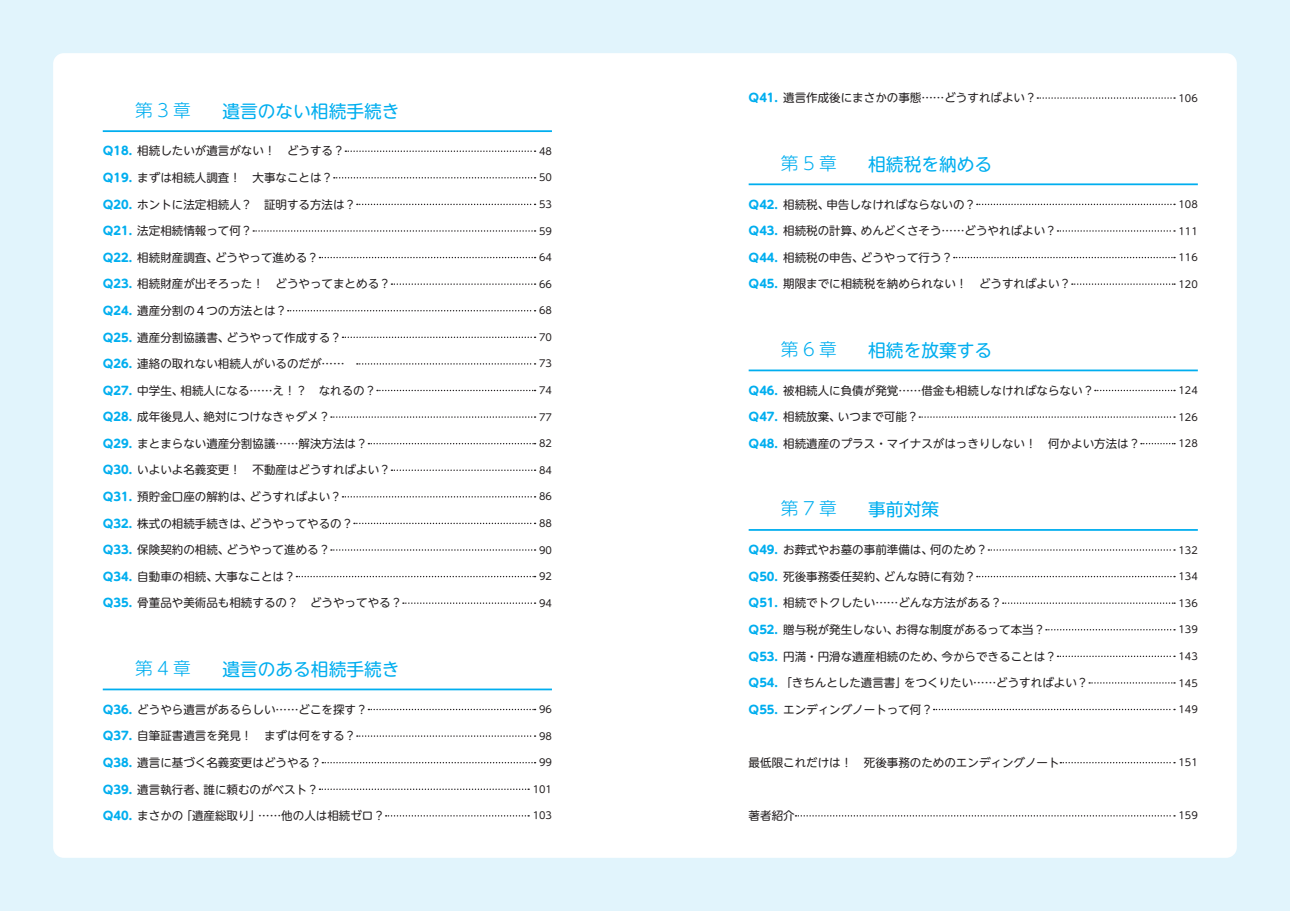
<style>
.page{position:relative;width:1290px;height:911px;background:#fff}
.page>*{position:absolute;margin:0;border:0;box-sizing:border-box;transform-origin:0 0}
.t1{font:17.75px "UD Shin M Go Pr 6 N";color:#00aeef}
.t2{font:300 17.75px "UD Shin M Go Pr 6 N";letter-spacing:.25em;color:#00aeef}
.t3{font:11.5px "UD Shin M Go Pr 6 N";color:#231f20}
.t4{font:9.75px "UD Shin M Go Pr 6 N";color:#231f20}
.s1{font-weight:700;color:#00aeef}
</style>
<div class="page">
<div style="left:645px;top:0;width:645px;height:911px;background:#e1f4fc"></div>
<div style="left:0;top:0;width:645px;height:911px;background:#e1f4fc"></div>
<div style="left:53px;top:53px;width:1184px;height:804px;background:#fff;border-radius:11px"></div>
<svg style="left:345px;top:150px;width:190px;height:2px"></svg>
<svg style="left:334px;top:177px;width:201px;height:1px"></svg>
<svg style="left:357px;top:204px;width:178px;height:1px"></svg>
<svg style="left:253px;top:230px;width:282px;height:2px"></svg>
<svg style="left:319px;top:257px;width:216px;height:1px"></svg>
<svg style="left:391px;top:283px;width:144px;height:2px"></svg>
<svg style="left:288px;top:310px;width:247px;height:1px"></svg>
<svg style="left:342px;top:336px;width:193px;height:2px"></svg>
<svg style="left:357px;top:363px;width:178px;height:1px"></svg>
<svg style="left:377px;top:390px;width:158px;height:1px"></svg>
<svg style="left:331px;top:416px;width:204px;height:2px"></svg>
<svg style="left:368px;top:443px;width:167px;height:1px"></svg>
<svg style="left:391px;top:469px;width:144px;height:2px"></svg>
<svg style="left:342px;top:496px;width:193px;height:1px"></svg>
<svg style="left:354px;top:522px;width:181px;height:2px"></svg>
<svg style="left:331px;top:549px;width:204px;height:1px"></svg>
<svg style="left:296px;top:576px;width:239px;height:1px"></svg>
<svg style="left:403px;top:602px;width:132px;height:2px"></svg>
<svg style="left:368px;top:709px;width:167px;height:1px"></svg>
<svg style="left:357px;top:735px;width:178px;height:2px"></svg>
<svg style="left:322px;top:762px;width:213px;height:1px"></svg>
<svg style="left:319px;top:788px;width:210px;height:2px"></svg>
<svg style="left:386px;top:815px;width:143px;height:1px"></svg>
<svg style="left:1037px;top:97px;width:138px;height:2px"></svg>
<svg style="left:977px;top:204px;width:198px;height:1px"></svg>
<svg style="left:1057px;top:230px;width:118px;height:2px"></svg>
<svg style="left:954px;top:257px;width:221px;height:1px"></svg>
<svg style="left:1072px;top:283px;width:103px;height:2px"></svg>
<svg style="left:1095px;top:390px;width:80px;height:1px"></svg>
<svg style="left:919px;top:416px;width:256px;height:2px"></svg>
<svg style="left:1141px;top:443px;width:34px;height:1px"></svg>
<svg style="left:988px;top:549px;width:187px;height:1px"></svg>
<svg style="left:977px;top:576px;width:198px;height:1px"></svg>
<svg style="left:1003px;top:602px;width:172px;height:2px"></svg>
<svg style="left:1046px;top:629px;width:129px;height:1px"></svg>
<svg style="left:1057px;top:655px;width:118px;height:2px"></svg>
<svg style="left:1089px;top:682px;width:86px;height:1px"></svg>
<svg style="left:933px;top:709px;width:242px;height:1px"></svg>
<svg style="left:1060px;top:762px;width:115px;height:1px"></svg>
<svg style="left:795px;top:815px;width:380px;height:1px"></svg>
<hr style="left:103px;top:130px;width:449px;height:2px;background:#00aeef">
<hr style="left:103px;top:688px;width:449px;height:2px;background:#00aeef">
<hr style="left:749px;top:183px;width:449px;height:2px;background:#00aeef">
<hr style="left:749px;top:369px;width:449px;height:2px;background:#00aeef">
<hr style="left:749px;top:529px;width:449px;height:2px;background:#00aeef">
<h1 class="t2" style="left:135px;top:95px;width:57px">第3章</h1>
<h1 class="t1" style="left:222px;top:96px;width:179px">遺言のない相続手続き</h1>
<p class="t3" style="left:103px;top:142px;width:243px"><span class="s1">Q18．</span>相続したいが遺言がない！　どうする？</p>
<p class="t4" style="left:539px;top:143px;width:14px">48</p>
<p class="t3" style="left:103px;top:168px;width:232px"><span class="s1">Q19．</span>まずは相続人調査！　大事なことは？</p>
<p class="t4" style="left:539px;top:170px;width:14px">50</p>
<p class="t3" style="left:103px;top:195px;width:255px"><span class="s1">Q20．</span>ホントに法定相続人？　証明する方法は？</p>
<p class="t4" style="left:539px;top:196px;width:14px">53</p>
<p class="t3" style="left:103px;top:221px;width:151px"><span class="s1">Q21．</span>法定相続情報って何？</p>
<p class="t4" style="left:539px;top:223px;width:14px">59</p>
<p class="t3" style="left:103px;top:248px;width:217px"><span class="s1">Q22．</span>相続財産調査、どうやって進める？</p>
<p class="t4" style="left:539px;top:249px;width:14px">64</p>
<p class="t3" style="left:103px;top:274px;width:289px"><span class="s1">Q23．</span>相続財産が出そろった！　どうやってまとめる？</p>
<p class="t4" style="left:539px;top:276px;width:14px">66</p>
<p class="t3" style="left:103px;top:301px;width:186px"><span class="s1">Q24．</span>遺産分割の４つの方法とは？</p>
<p class="t4" style="left:539px;top:302px;width:14px">68</p>
<p class="t3" style="left:103px;top:328px;width:240px"><span class="s1">Q25．</span>遺産分割協議書、どうやって作成する？</p>
<p class="t4" style="left:539px;top:329px;width:14px">70</p>
<p class="t3" style="left:103px;top:354px;width:255px"><span class="s1">Q26．</span>連絡の取れない相続人がいるのだが……　</p>
<p class="t4" style="left:539px;top:356px;width:14px">73</p>
<p class="t3" style="left:103px;top:381px;width:275px"><span class="s1">Q27．</span>中学生、相続人になる……え！？　なれるの？</p>
<p class="t4" style="left:539px;top:382px;width:14px">74</p>
<p class="t3" style="left:103px;top:407px;width:229px"><span class="s1">Q28．</span>成年後見人、絶対につけなきゃダメ？</p>
<p class="t4" style="left:539px;top:409px;width:14px">77</p>
<p class="t3" style="left:103px;top:434px;width:266px"><span class="s1">Q29．</span>まとまらない遺産分割協議……解決方法は？</p>
<p class="t4" style="left:539px;top:435px;width:14px">82</p>
<p class="t3" style="left:103px;top:460px;width:289px"><span class="s1">Q30．</span>いよいよ名義変更！　不動産はどうすればよい？</p>
<p class="t4" style="left:539px;top:462px;width:14px">84</p>
<p class="t3" style="left:103px;top:487px;width:240px"><span class="s1">Q31．</span>預貯金口座の解約は、どうすればよい？</p>
<p class="t4" style="left:539px;top:488px;width:14px">86</p>
<p class="t3" style="left:103px;top:514px;width:252px"><span class="s1">Q32．</span>株式の相続手続きは、どうやってやるの？</p>
<p class="t4" style="left:539px;top:515px;width:14px">88</p>
<p class="t3" style="left:103px;top:540px;width:229px"><span class="s1">Q33．</span>保険契約の相続、どうやって進める？</p>
<p class="t4" style="left:539px;top:542px;width:14px">90</p>
<p class="t3" style="left:103px;top:567px;width:194px"><span class="s1">Q34．</span>自動車の相続、大事なことは？</p>
<p class="t4" style="left:539px;top:568px;width:14px">92</p>
<p class="t3" style="left:103px;top:593px;width:301px"><span class="s1">Q35．</span>骨董品や美術品も相続するの？　どうやってやる？</p>
<p class="t4" style="left:539px;top:595px;width:14px">94</p>
<h1 class="t2" style="left:135px;top:653px;width:57px">第4章</h1>
<h1 class="t1" style="left:222px;top:654px;width:179px">遺言のある相続手続き</h1>
<p class="t3" style="left:103px;top:700px;width:266px"><span class="s1">Q36．</span>どうやら遺言があるらしい……どこを探す？</p>
<p class="t4" style="left:539px;top:701px;width:14px">96</p>
<p class="t3" style="left:103px;top:726px;width:255px"><span class="s1">Q37．</span>自筆証書遺言を発見！　まずは何をする？</p>
<p class="t4" style="left:539px;top:728px;width:14px">98</p>
<p class="t3" style="left:103px;top:753px;width:220px"><span class="s1">Q38．</span>遺言に基づく名義変更はどうやる？</p>
<p class="t4" style="left:539px;top:754px;width:14px">99</p>
<p class="t3" style="left:103px;top:779px;width:217px"><span class="s1">Q39．</span>遺言執行者、誰に頼むのがベスト？</p>
<p class="t4" style="left:533px;top:781px;width:21px">101</p>
<p class="t3" style="left:103px;top:806px;width:284px"><span class="s1">Q40．</span>まさかの「遺産総取り」……他の人は相続ゼロ？</p>
<p class="t4" style="left:533px;top:807px;width:21px">103</p>
<p class="t3" style="left:749px;top:88px;width:289px"><span class="s1">Q41．</span>遺言作成後にまさかの事態……どうすればよい？</p>
<p class="t4" style="left:1178px;top:90px;width:21px">106</p>
<h1 class="t2" style="left:781px;top:149px;width:57px">第5章</h1>
<h1 class="t1" style="left:868px;top:149px;width:126px">相続税を納める</h1>
<p class="t3" style="left:749px;top:195px;width:229px"><span class="s1">Q42．</span>相続税、申告しなければならないの？</p>
<p class="t4" style="left:1178px;top:196px;width:21px">108</p>
<p class="t3" style="left:749px;top:221px;width:310px"><span class="s1">Q43．</span>相続税の計算、めんどくさそう……どうやればよい？</p>
<p class="t4" style="left:1178px;top:223px;width:21px">111</p>
<p class="t3" style="left:749px;top:248px;width:206px"><span class="s1">Q44．</span>相続税の申告、どうやって行う？</p>
<p class="t4" style="left:1178px;top:249px;width:21px">116</p>
<p class="t3" style="left:749px;top:274px;width:324px"><span class="s1">Q45．</span>期限までに相続税を納められない！　どうすればよい？</p>
<p class="t4" style="left:1178px;top:276px;width:21px">120</p>
<h1 class="t2" style="left:781px;top:335px;width:57px">第6章</h1>
<h1 class="t1" style="left:868px;top:335px;width:126px">相続を放棄する</h1>
<p class="t3" style="left:749px;top:381px;width:347px"><span class="s1">Q46．</span>被相続人に負債が発覚……借金も相続しなければならない？</p>
<p class="t4" style="left:1178px;top:382px;width:21px">124</p>
<p class="t3" style="left:749px;top:407px;width:171px"><span class="s1">Q47．</span>相続放棄、いつまで可能？</p>
<p class="t4" style="left:1178px;top:409px;width:21px">126</p>
<p class="t3" style="left:749px;top:434px;width:393px"><span class="s1">Q48．</span>相続遺産のプラス・マイナスがはっきりしない！　何かよい方法は？</p>
<p class="t4" style="left:1178px;top:435px;width:21px">128</p>
<h1 class="t2" style="left:781px;top:494px;width:57px">第7章</h1>
<h1 class="t1" style="left:868px;top:495px;width:72px">事前対策</h1>
<p class="t3" style="left:749px;top:540px;width:240px"><span class="s1">Q49．</span>お葬式やお墓の事前準備は、何のため？</p>
<p class="t4" style="left:1178px;top:542px;width:21px">132</p>
<p class="t3" style="left:749px;top:567px;width:229px"><span class="s1">Q50．</span>死後事務委任契約、どんな時に有効？</p>
<p class="t4" style="left:1178px;top:568px;width:21px">134</p>
<p class="t3" style="left:749px;top:593px;width:255px"><span class="s1">Q51．</span>相続でトクしたい……どんな方法がある？</p>
<p class="t4" style="left:1178px;top:595px;width:21px">136</p>
<p class="t3" style="left:749px;top:620px;width:298px"><span class="s1">Q52．</span>贈与税が発生しない、お得な制度があるって本当？</p>
<p class="t4" style="left:1178px;top:621px;width:21px">139</p>
<p class="t3" style="left:749px;top:646px;width:310px"><span class="s1">Q53．</span>円満・円滑な遺産相続のため、今からできることは？</p>
<p class="t4" style="left:1178px;top:648px;width:21px">143</p>
<p class="t3" style="left:749px;top:673px;width:341px"><span class="s1">Q54．</span>「きちんとした遺言書」をつくりたい……どうすればよい？</p>
<p class="t4" style="left:1178px;top:674px;width:21px">145</p>
<p class="t3" style="left:749px;top:700px;width:186px"><span class="s1">Q55．</span>エンディングノートって何？</p>
<p class="t4" style="left:1178px;top:701px;width:21px">149</p>
<p class="t3" style="left:749px;top:753px;width:312px">最低限これだけは！　死後事務のためのエンディングノート</p>
<p class="t4" style="left:1178px;top:754px;width:21px">151</p>
<p class="t3" style="left:749px;top:806px;width:48px">著者紹介</p>
<p class="t4" style="left:1178px;top:807px;width:21px">159</p>
</div>
